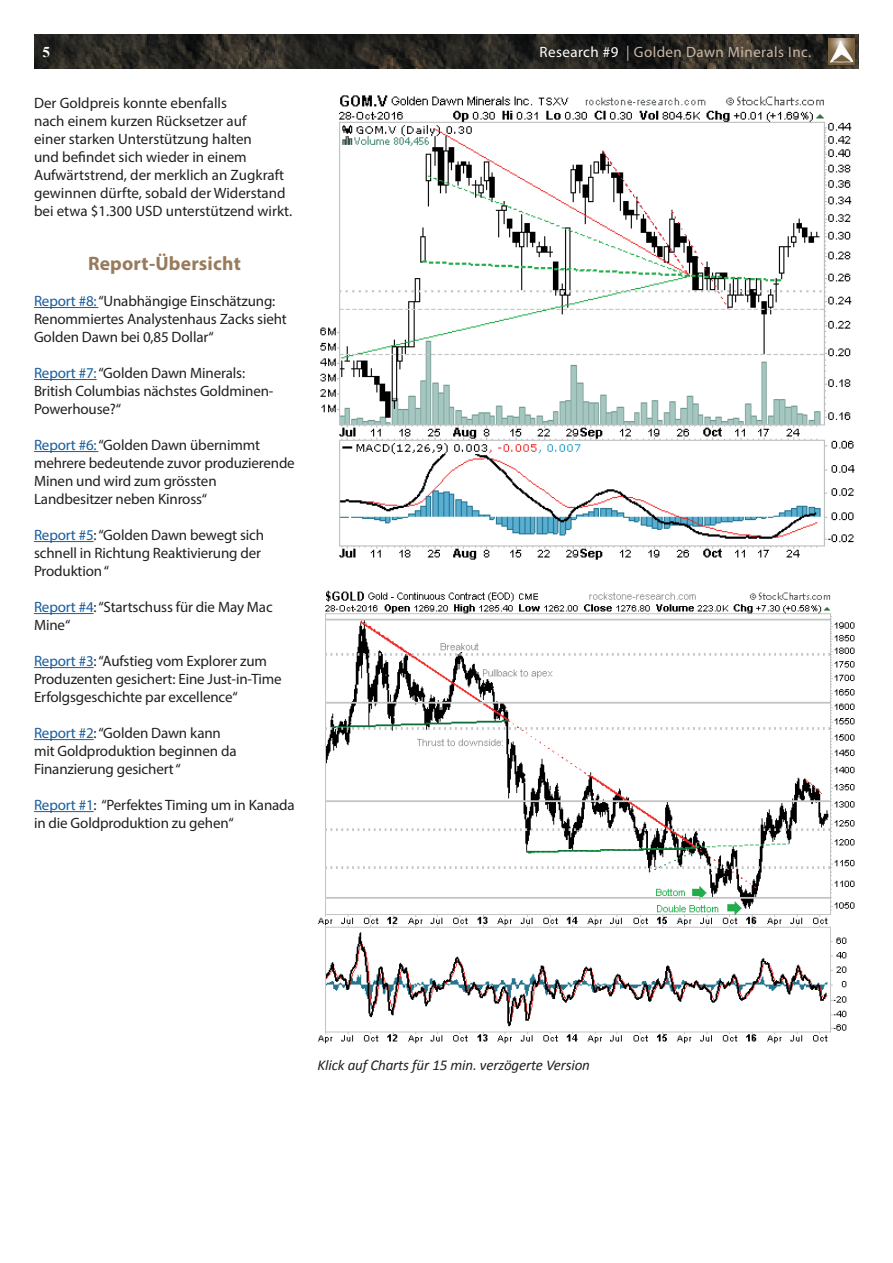
<style>
.page{position:relative;width:893px;height:1263px;background:#fff}
.page>*{position:absolute;margin:0;border:0;box-sizing:border-box;transform-origin:0 0}
.t1{font:700 19.5px "Myriad Pro";letter-spacing:.01em;color:#987b5c}
.t2{font:15px/18px "Myriad Pro";letter-spacing:-.01em;color:#231f20}
.t3{font:italic 15px "Calibri";letter-spacing:-.01em;color:#231f20}
.t4{font:15px "Myriad Pro";letter-spacing:.03em;color:#cab8a7}
.t5{font:700 15px "Times New Roman";color:#fff}
.s1{color:#fff}
.s2{color:#175d9e}
</style>
<div class="page">
<hr style="left:34px;top:307px;width:64px;height:1px;background:#175d9e">
<hr style="left:34px;top:379px;width:63px;height:1px;background:#175d9e">
<hr style="left:34px;top:451px;width:64px;height:1px;background:#175d9e">
<hr style="left:34px;top:541px;width:60px;height:1px;background:#175d9e">
<hr style="left:34px;top:613px;width:60px;height:1px;background:#175d9e">
<hr style="left:34px;top:667px;width:60px;height:1px;background:#175d9e">
<hr style="left:34px;top:739px;width:60px;height:1px;background:#175d9e">
<hr style="left:34px;top:811px;width:60px;height:1px;background:#175d9e">
<img style="left:34px;top:34px;width:825px;height:35px">
<div style="left:827px;top:37px;width:29px;height:31px;background:#231f20;opacity:.65"></div>
<img style="left:828px;top:38px;width:26px;height:27px">
<img style="left:320px;top:95px;width:535px;height:465px">
<img style="left:317px;top:590px;width:538px;height:454px">
<p class="t5" style="left:43px;top:41px;width:9px">5</p>
<p class="t4" style="left:539px;top:43px;width:273px"><span class="s1">Research #9</span> | Golden Dawn Minerals Inc.</p>
<p class="t2" style="left:34px;top:94px;width:260px">Der Goldpreis konnte ebenfalls<br>nach einem kurzen Rücksetzer auf<br>einer starken Unterstützung halten<br>und befindet sich wieder in einem Aufwärtstrend, der merklich an Zugkraft gewinnen dürfte, sobald der Widerstand bei etwa $1.300 USD unterstützend wirkt.</p>
<h1 class="t1" style="left:88px;top:251px;width:154px">Report-Übersicht</h1>
<p class="t2" style="left:34px;top:292px;width:254px"><span class="s2">Report #8:</span> “Unabhängige Einschätzung:<br>Renommiertes Analystenhaus Zacks sieht<br>Golden Dawn bei 0,85 Dollar“</p>
<p class="t2" style="left:34px;top:364px;width:241px"><span class="s2">Report #7:</span> “Golden Dawn Minerals:<br>British Columbias nächstes Goldminen-<br>Powerhouse?“</p>
<p class="t2" style="left:34px;top:436px;width:262px"><span class="s2">Report #6:</span> “Golden Dawn übernimmt mehrere bedeutende zuvor produzierende Minen und wird zum grössten Landbesitzer neben Kinross“</p>
<p class="t2" style="left:34px;top:526px;width:232px"><span class="s2">Report #5</span>: “Golden Dawn bewegt sich schnell in Richtung Reaktivierung der<br>Produktion “</p>
<p class="t2" style="left:34px;top:598px;width:240px"><span class="s2">Report #4</span>: “Startschuss für die May Mac<br>Mine“</p>
<p class="t2" style="left:34px;top:652px;width:249px"><span class="s2">Report #3</span>: “Aufstieg vom Explorer zum<br>Produzenten gesichert: Eine Just-in-Time<br>Erfolgsgeschichte par excellence“</p>
<p class="t2" style="left:34px;top:724px;width:204px"><span class="s2">Report #2</span>: “Golden Dawn kann mit Goldproduktion beginnen da<br>Finanzierung gesichert “</p>
<p class="t2" style="left:34px;top:796px;width:262px"><span class="s2">Report #1</span>: “Perfektes Timing um in Kanada in die Goldproduktion zu gehen“</p>
<p class="t3" style="left:317px;top:1054px;width:274px">Klick auf Charts für 15 min. verzögerte Version</p>
</div>
